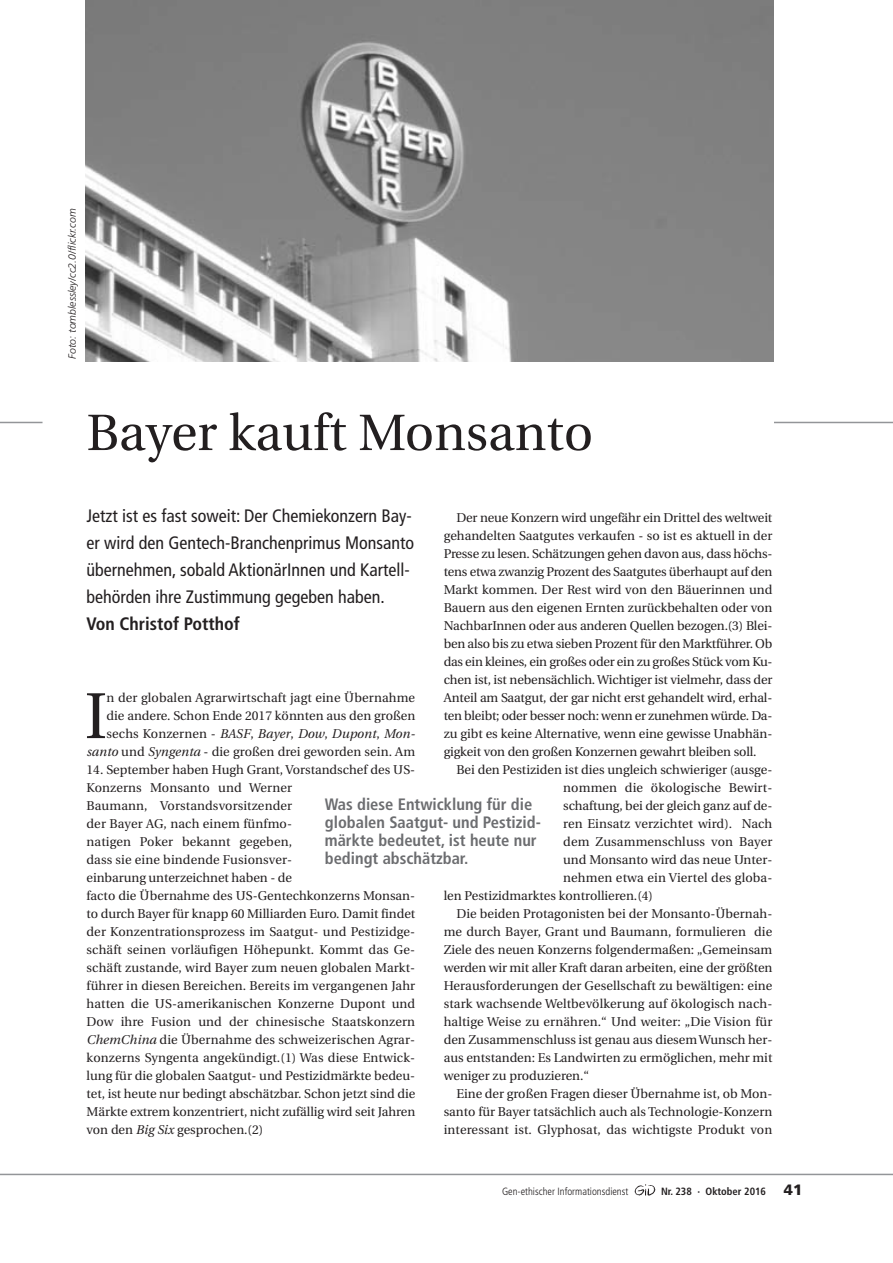
<style>
.page{position:relative;width:893px;height:1263px;background:#fff}
.page>*{position:absolute;margin:0;border:0;box-sizing:border-box;transform-origin:0 0}
.t1{font:64.8px "Utopia";color:#231f20}
.t2{font:51px "Utopia";color:#231f20}
.t3{font:condensed 18px/27px "Frutiger";color:#231f20}
.t4{font:700 condensed 16.5px/18px "Frutiger";color:#6c6d70}
.t5{font:900 15px "Frutiger";color:#231f20}
.t6{font:12.75px/18px "Utopia";color:#231f20;text-align:right}
.t7{font:12.75px "Utopia";letter-spacing:-.02em;color:#231f20}
.t8{font:italic 300 10.5px "Frutiger";color:#231f20}
.t9{font:300 condensed 10.5px "Frutiger";color:#231f20}
.t10{font:700 condensed 10.5px "Frutiger";color:#231f20}
.s1{font-weight:700}
.s2{font-style:italic}
</style>
<div class="page">
<img style="left:635px;top:1184px;width:21px;height:12px">
<hr style="left:0;top:1174px;width:893px;height:1px;background:#939598">
<hr style="left:774px;top:422px;width:119px;height:1px;background:#939598">
<hr style="left:0;top:422px;width:43px;height:1px;background:#939598">
<img style="left:86px;top:0;width:688px;height:362px">
<p class="t8" style="left:68px;top:359px;width:152px;rotate:-90deg">Foto: tomblessley/cc2.0/flickr.com</p>
<p class="t2" style="left:87px;top:412px;width:508px">Bayer kauft Monsanto</p>
<p class="t3" style="left:87px;top:503px;width:329px">Jetzt ist es fast soweit: Der Chemiekonzern Bay&shy;er wird den Gentech-Branchenprimus Monsanto übernehmen, sobald AktionärInnen und Kartell&shy;behörden ihre Zustimmung gegeben haben.<br><span class="s1">Von Christof Potthof</span></p>
<p class="t6" style="left:456px;top:510px;width:317px">Der neue Konzern wird ungefähr ein Drittel des weltweit</p>
<p class="t6" style="left:444px;top:528px;width:330px">gehandelten Saatgutes verkaufen - so ist es aktuell in der</p>
<p class="t6" style="left:444px;top:546px;width:330px">Presse zu lesen. Schätzungen gehen davon aus, dass höchs-</p>
<p class="t7" style="left:444px;top:567px;width:330px">tens etwa zwanzig Prozent des Saatgutes überhaupt auf den</p>
<p class="t6" style="left:444px;top:582px;width:330px">Markt kommen. Der Rest wird von den Bäuerinnen und</p>
<p class="t6" style="left:444px;top:600px;width:330px">Bauern aus den eigenen Ernten zurückbehalten oder von</p>
<p class="t6" style="left:444px;top:618px;width:330px">NachbarInnen oder aus anderen Quellen bezogen.(3) Blei-</p>
<p class="t6" style="left:444px;top:636px;width:330px">ben also bis zu etwa sieben Prozent für den Marktführer. Ob</p>
<p class="t7" style="left:444px;top:657px;width:330px">das ein kleines, ein großes oder ein zu großes Stück vom Ku-</p>
<p class="t6" style="left:444px;top:672px;width:330px">chen ist, ist nebensächlich. Wichtiger ist vielmehr, dass der</p>
<p class="t6" style="left:444px;top:690px;width:330px">Anteil am Saatgut, der gar nicht erst gehandelt wird, erhal-</p>
<p class="t7" style="left:444px;top:711px;width:330px">ten bleibt; oder besser noch: wenn er zunehmen würde. Da-</p>
<p class="t6" style="left:444px;top:726px;width:330px">zu gibt es keine Alternative, wenn eine gewisse Unabhän-</p>
<p class="t6" style="left:444px;top:744px;width:314px">gigkeit von den großen Konzernen gewahrt bleiben soll.</p>
<p class="t6" style="left:456px;top:762px;width:317px">Bei den Pestiziden ist dies ungleich schwieriger (ausge-</p>
<p class="t6" style="left:563px;top:780px;width:211px">nommen die ökologische Bewirt-</p>
<p class="t6" style="left:563px;top:798px;width:211px">schaftung, bei der gleich ganz auf de-</p>
<p class="t6" style="left:563px;top:816px;width:211px">ren Einsatz verzichtet wird). Nach</p>
<p class="t6" style="left:563px;top:834px;width:211px">dem Zusammenschluss von Bayer</p>
<p class="t6" style="left:563px;top:852px;width:211px">und Monsanto wird das neue Unter-</p>
<p class="t6" style="left:563px;top:870px;width:211px">nehmen etwa ein Viertel des globa-</p>
<p class="t6" style="left:444px;top:888px;width:211px">len Pestizidmarktes kontrollieren.(4)</p>
<p class="t6" style="left:456px;top:906px;width:317px">Die beiden Protagonisten bei der Monsanto-Übernah-</p>
<p class="t6" style="left:444px;top:924px;width:330px">me durch Bayer, Grant und Baumann, formulieren die</p>
<p class="t6" style="left:444px;top:942px;width:330px">Ziele des neuen Konzerns folgendermaßen: „Gemeinsam</p>
<p class="t6" style="left:444px;top:960px;width:330px">werden wir mit aller Kraft daran arbeiten, eine der größten</p>
<p class="t6" style="left:444px;top:978px;width:330px">Herausforderungen der Gesellschaft zu bewältigen: eine</p>
<p class="t6" style="left:444px;top:996px;width:330px">stark wachsende Weltbevölkerung auf ökologisch nach-</p>
<p class="t6" style="left:444px;top:1014px;width:330px">haltige Weise zu ernähren.“ Und weiter: „Die Vision für</p>
<p class="t6" style="left:444px;top:1032px;width:330px">den Zusammenschluss ist genau aus diesem Wunsch her-</p>
<p class="t6" style="left:444px;top:1050px;width:330px">aus entstanden: Es Landwirten zu ermöglichen, mehr mit</p>
<p class="t6" style="left:444px;top:1068px;width:147px">weniger zu produzieren.“</p>
<p class="t6" style="left:456px;top:1086px;width:317px">Eine der großen Fragen dieser Übernahme ist, ob Mon-</p>
<p class="t6" style="left:444px;top:1104px;width:330px">santo für Bayer tatsächlich auch als Technologie-Konzern</p>
<p class="t6" style="left:444px;top:1122px;width:330px">interessant ist. Glyphosat, das wichtigste Produkt von</p>
<p class="t6" style="left:87px;top:690px;width:330px">n der globalen Agrarwirtschaft jagt eine Übernahme die andere. Schon Ende 2017 könnten aus den großen sechs Konzernen - <span class="s2">BASF</span>, <span class="s2">Bayer</span>, <span class="s2">Dow</span>, <span class="s2">Dupont</span>, <span class="s2">Mon&shy;santo</span> und <span class="s2">Syngenta</span> - die großen drei geworden sein. Am</p>
<p class="t6" style="left:87px;top:762px;width:330px;text-align:left">14. September haben Hugh Grant, Vorstandschef des US-Konzerns Monsanto und Werner<br>Baumann, Vorstandsvorsitzender<br>der Bayer AG, nach einem fünfmo-<br>natigen Poker bekannt gegeben,<br>dass sie eine bindende Fusionsver-<br>einbarung unterzeichnet haben - de<br>facto die Übernahme des US-Gentechkonzerns Monsan&shy;to durch Bayer für knapp 60 Milliarden Euro. Damit findet der Konzentrationsprozess im Saatgut- und Pestizidge&shy;schäft seinen vorläufigen Höhepunkt. Kommt das Ge&shy;schäft zustande, wird Bayer zum neuen globalen Markt&shy;führer in diesen Bereichen. Bereits im vergangenen Jahr hatten die US-amerikanischen Konzerne Dupont und Dow ihre Fusion und der chinesische Staatskonzern <span class="s2">ChemChina</span> die Übernahme des schweizerischen Agrar&shy;konzerns Syngenta angekündigt.(1) Was diese Entwick&shy;lung für die globalen Saatgut- und Pestizidmärkte bedeu&shy;tet, ist heute nur bedingt abschätzbar. Schon jetzt sind die Märkte extrem konzentriert, nicht zufällig wird seit Jahren von den <span class="s2">Big Six</span> gesprochen.(2)</p>
<p class="t1" style="left:85px;top:690px;width:24px">I</p>
<p class="t4" style="left:325px;top:797px;width:218px">Was diese Entwicklung für die globalen Saatgut- und Pestizid&shy;märkte bedeutet, ist heute nur bedingt abschätzbar.</p>
<p class="t9" style="left:502px;top:1187px;width:128px">Gen-ethischer Informationsdienst</p>
<p class="t10" style="left:661px;top:1187px;width:107px">Nr. 238 · Oktober 2016</p>
<p class="t5" style="left:784px;top:1184px;width:20px">41</p>
</div>
